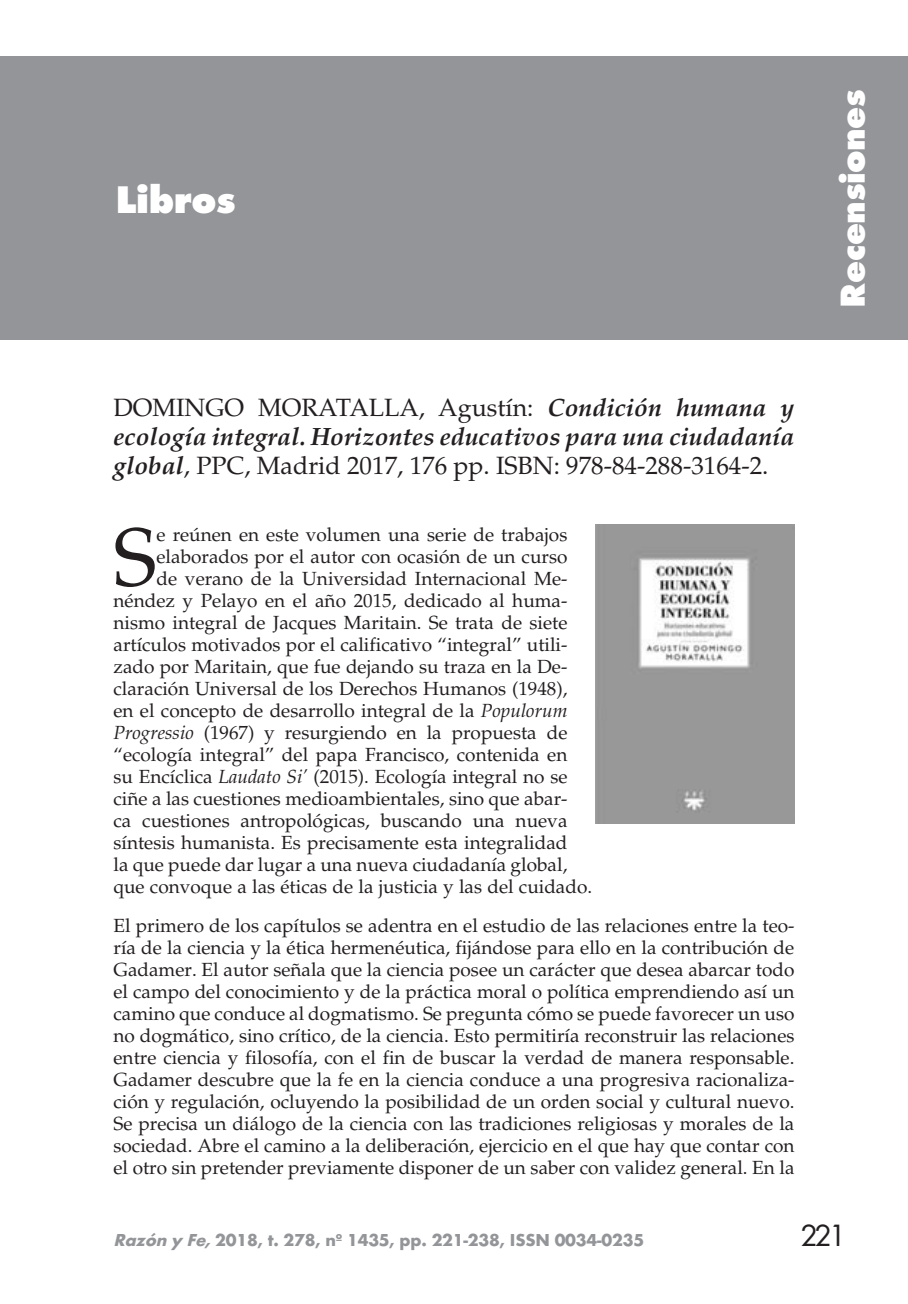
<style>
.page{position:relative;width:908px;height:1304px;background:#fff}
.page>*{position:absolute;margin:0;border:0;box-sizing:border-box;transform-origin:0 0}
.t1{font:81.8px "Palatino";color:#231f20}
.t2{font:800 40px "Futura T";letter-spacing:-.01em;color:#fff}
.t3{font:800 36px "Futura T";letter-spacing:-.01em;color:#fff}
.t4{font:32px "Futura T";color:#231f20}
.t5{font:italic 700 25px/29px "Palatino";color:#231f20;text-align:justify}
.t6{font:19px/22px "Palatino";color:#231f20;text-align:justify}
.t7{font:700 18px "Futura T";letter-spacing:-.01em;color:#939598}
.s1{font-weight:400;font-style:normal}
.s2{font-style:italic}
</style>
<div class="page">
<div style="left:0;top:57px;width:907px;height:283px;background:#939598"></div>
<img style="left:595px;top:524px;width:199px;height:300px">
<p class="t2" style="left:115px;top:176px;width:122px">Libros</p>
<p class="t5" style="left:113px;top:393px;width:682px"><span class="s1">DOMINGO MORATALLA, Agustín:</span> Condición humana y ecología integral. Horizontes educativos para una ciudadanía global<span class="s1">, PPC, Madrid 2017, 176 pp. ISBN: 978-84-288-3164-2.</span></p>
<p class="t1" style="left:113px;top:510px;width:44px">S</p>
<p class="t6" style="left:156px;top:524px;width:412px">e reúnen en este volumen una serie de trabajos</p>
<p class="t6" style="left:156px;top:546px;width:412px">elaborados por el autor con ocasión de un curso</p>
<p class="t6" style="left:156px;top:568px;width:412px">de verano de la Universidad Internacional Me-</p>
<p class="t6" style="left:113px;top:590px;width:455px">néndez y Pelayo en el año 2015, dedicado al huma-</p>
<p class="t6" style="left:113px;top:612px;width:455px">nismo integral de Jacques Maritain. Se trata de siete</p>
<p class="t6" style="left:113px;top:634px;width:455px">artículos motivados por el calificativo “integral” utili-</p>
<p class="t6" style="left:113px;top:656px;width:455px">zado por Maritain, que fue dejando su traza en la De-</p>
<p class="t6" style="left:113px;top:678px;width:455px">claración Universal de los Derechos Humanos (1948),</p>
<p class="t6" style="left:113px;top:700px;width:455px">en el concepto de desarrollo integral de la <span class="s2">Populorum</span></p>
<p class="t6" style="left:113px;top:722px;width:455px"><span class="s2">Progressio</span> (1967) y resurgiendo en la propuesta de</p>
<p class="t6" style="left:113px;top:744px;width:455px">“ecología integral” del papa Francisco, contenida en</p>
<p class="t6" style="left:113px;top:766px;width:455px">su Encíclica <span class="s2">Laudato Si’</span> (2015). Ecología integral no se</p>
<p class="t6" style="left:113px;top:788px;width:455px">ciñe a las cuestiones medioambientales, sino que abar-</p>
<p class="t6" style="left:113px;top:810px;width:455px">ca cuestiones antropológicas, buscando una nueva</p>
<p class="t6" style="left:113px;top:832px;width:455px">síntesis humanista. Es precisamente esta integralidad</p>
<p class="t6" style="left:113px;top:854px;width:455px">la que puede dar lugar a una nueva ciudadanía global,</p>
<p class="t6" style="left:113px;top:876px;width:480px">que convoque a las éticas de la justicia y las del cuidado.</p>
<p class="t6" style="left:113px;top:915px;width:682px">El primero de los capítulos se adentra en el estudio de las relaciones entre la teo&shy;ría de la ciencia y la ética hermenéutica, fijándose para ello en la contribución de Gadamer. El autor señala que la ciencia posee un carácter que desea abarcar todo el campo del conocimiento y de la práctica moral o política emprendiendo así un camino que conduce al dogmatismo. Se pregunta cómo se puede favorecer un uso no dogmático, sino crítico, de la ciencia. Esto permitiría reconstruir las relaciones entre ciencia y filosofía, con el fin de buscar la verdad de manera responsable.<br>Gadamer descubre que la fe en la ciencia conduce a una progresiva racionaliza&shy;ción y regulación, ocluyendo la posibilidad de un orden social y cultural nuevo.<br>Se precisa un diálogo de la ciencia con las tradiciones religiosas y morales de la sociedad. Abre el camino a la deliberación, ejercicio en el que hay que contar con el otro sin pretender previamente disponer de un saber con validez general. En la</p>
<p class="t3" style="left:830px;top:308px;width:220px;rotate:-90deg">Recensiones</p>
<p class="t7" style="left:113px;top:1230px;width:532px"><span class="s2">Razón y Fe,</span>2018, t. 278, nº 1435, pp. 221-238, ISSN 0034-0235</p>
<p class="t4" style="left:799px;top:1217px;width:48px">221</p>
</div>
